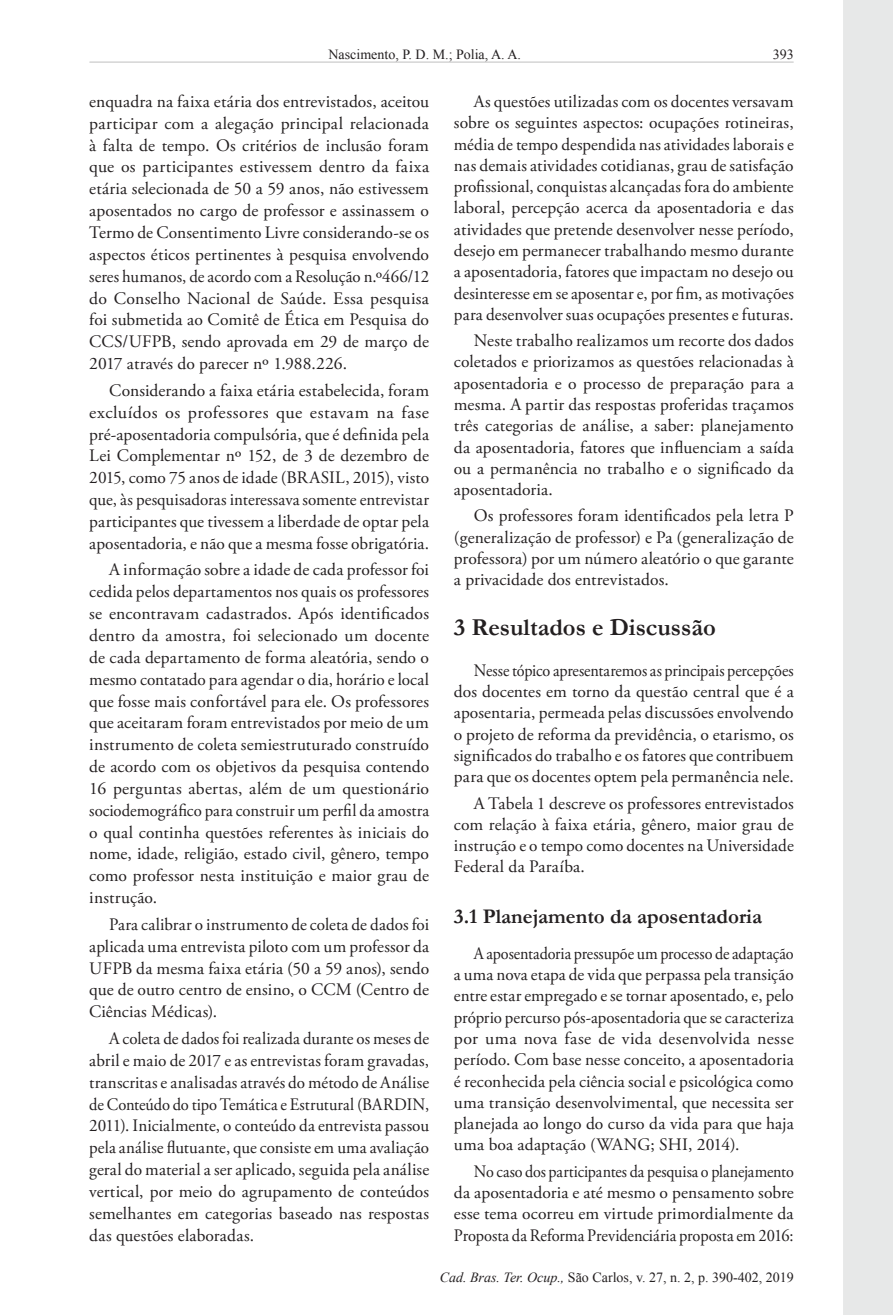
<style>
.page{position:relative;width:893px;height:1315px;background:#fff}
.page>*{position:absolute;margin:0;border:0;box-sizing:border-box;transform-origin:0 0}
.Heading1{font:700 24.5px "Garamond";color:#231f20}
.Heading2{font:700 21px "Garamond";color:#231f20}
.Paragraph{font:17.5px/21.9px "Adobe Garamond Pro";letter-spacing:.005em;color:#231f20;text-align:justify}
.Paragraph-2{font:17.5px/21.3px "Adobe Garamond Pro";letter-spacing:.005em;color:#231f20;text-align:justify;scale:.92 1}
.Paragraph-3{font:17.5px/21.9px "Adobe Garamond Pro";letter-spacing:.005em;color:#231f20;text-align:justify;scale:.96 1}
.t1{font:14px "Times New Roman";color:#231f20}
.s1{font-style:italic}
</style>
<div class="page">
<div style="left:843px;top:0;width:50px;height:1315px;background:#e7e8e8"></div>
<hr style="left:90px;top:62px;width:703px;height:1px;background:#c0c0c0">
<p class="t1" style="left:329px;top:45px;width:194px">Nascimento, P. D. M.; Polia, A. A.</p>
<p class="Paragraph" style="left:89px;top:91px;width:341px">enquadra na faixa etária dos entrevistados, aceitou participar com a alegação principal relacionada à falta de tempo. Os critérios de inclusão foram que os participantes estivessem dentro da faixa etária selecionada de 50 a 59 anos, não estivessem aposentados no cargo de professor e assinassem o Termo de Consentimento Livre considerando-se os aspectos éticos pertinentes à pesquisa envolvendo seres humanos, de acordo com a Resolução n.º466/12 do Conselho Nacional de Saúde. Essa pesquisa foi submetida ao Comitê de Ética em Pesquisa do CCS/UFPB, sendo aprovada em 29 de março de 2017 através do parecer nº 1.988.226.</p>
<p class="Paragraph" style="left:89px;top:380px;width:341px;text-indent:20px">Considerando a faixa etária estabelecida, foram excluídos os professores que estavam na fase pré-aposentadoria compulsória, que é definida pela Lei Complementar nº 152, de 3 de dezembro de 2015, como 75 anos de idade (BRASIL, 2015), visto que, às pesquisadoras interessava somente entrevistar participantes que tivessem a liberdade de optar pela aposentadoria, e não que a mesma fosse obrigatória.</p>
<p class="Paragraph" style="left:89px;top:559px;width:341px;text-indent:20px">A informação sobre a idade de cada professor foi cedida pelos departamentos nos quais os professores se encontravam cadastrados. Após identificados dentro da amostra, foi selecionado um docente de cada departamento de forma aleatória, sendo o mesmo contatado para agendar o dia, horário e local que fosse mais confortável para ele. Os professores que aceitaram foram entrevistados por meio de um instrumento de coleta semiestruturado construído de acordo com os objetivos da pesquisa contendo 16 perguntas abertas, além de um questionário sociodemográfico para construir um perfil da amostra o qual continha questões referentes às iniciais do nome, idade, religião, estado civil, gênero, tempo como professor nesta instituição e maior grau de instrução.</p>
<p class="Paragraph" style="left:89px;top:914px;width:341px;text-indent:20px">Para calibrar o instrumento de coleta de dados foi aplicada uma entrevista piloto com um professor da UFPB da mesma faixa etária (50 a 59 anos), sendo que de outro centro de ensino, o CCM (Centro de Ciências Médicas).</p>
<p class="Paragraph-3" style="left:89px;top:1028px;width:356px;text-indent:20px">A coleta de dados foi realizada durante os meses de abril e maio de 2017 e as entrevistas foram gravadas, transcritas e analisadas através do método de Análise de Conteúdo do tipo Temática e Estrutural (BARDIN, 2011). Inicialmente, o conteúdo da entrevista passou pela análise flutuante, que consiste em uma avaliação geral do material a ser aplicado, seguida pela análise vertical, por meio do agrupamento de conteúdos semelhantes em categorias baseado nas respostas das questões elaboradas.</p>
<p class="Paragraph" style="left:454px;top:91px;width:341px;line-height:21.3px;text-indent:20px">As questões utilizadas com os docentes versavam sobre os seguintes aspectos: ocupações rotineiras, média de tempo despendida nas atividades laborais e nas demais atividades cotidianas, grau de satisfação profissional, conquistas alcançadas fora do ambiente laboral, percepção acerca da aposentadoria e das atividades que pretende desenvolver nesse período, desejo em permanecer trabalhando mesmo durante a aposentadoria, fatores que impactam no desejo ou desinteresse em se aposentar e, por fim, as motivações para desenvolver suas ocupações presentes e futuras.</p>
<p class="Paragraph" style="left:454px;top:330px;width:341px;line-height:21.3px;text-indent:20px">Neste trabalho realizamos um recorte dos dados coletados e priorizamos as questões relacionadas à aposentadoria e o processo de preparação para a mesma. A partir das respostas proferidas traçamos três categorias de análise, a saber: planejamento da aposentadoria, fatores que influenciam a saída ou a permanência no trabalho e o significado da aposentadoria.</p>
<p class="Paragraph" style="left:454px;top:506px;width:341px;line-height:21.3px;text-indent:20px">Os professores foram identificados pela letra P (generalização de professor) e Pa (generalização de professora) por um número aleatório o que garante a privacidade dos entrevistados.</p>
<p class="Heading1" style="left:454px;top:610px;width:263px">3 Resultados e Discussão</p>
<p class="Paragraph-2" style="left:454px;top:660px;width:371px;text-indent:20px">Nesse tópico apresentaremos as principais percepções dos docentes em torno da questão central que é a aposentaria, permeada pelas discussões envolvendo o projeto de reforma da previdência, o etarismo, os significados do trabalho e os fatores que contribuem para que os docentes optem pela permanência nele.</p>
<p class="Paragraph" style="left:454px;top:793px;width:341px;line-height:21.3px;text-indent:20px">A Tabela 1 descreve os professores entrevistados com relação à faixa etária, gênero, maior grau de instrução e o tempo como docentes na Universidade Federal da Paraíba.</p>
<p class="Heading2" style="left:454px;top:901px;width:310px">3.1 Planejamento da aposentadoria</p>
<p class="Paragraph-2" style="left:454px;top:943px;width:371px;text-indent:20px">A aposentadoria pressupõe um processo de adaptação a uma nova etapa de vida que perpassa pela transição entre estar empregado e se tornar aposentado, e, pelo próprio percurso pós-aposentadoria que se caracteriza por uma nova fase de vida desenvolvida nesse período. Com base nesse conceito, a aposentadoria é reconhecida pela ciência social e psicológica como uma transição desenvolvimental, que necessita ser planejada ao longo do curso da vida para que haja uma boa adaptação (WANG; SHI, 2014).</p>
<p class="Paragraph-2" style="left:454px;top:1161px;width:371px;text-indent:20px">No caso dos participantes da pesquisa o planejamento da aposentadoria e até mesmo o pensamento sobre esse tema ocorreu em virtude primordialmente da Proposta da Reforma Previdenciária proposta em 2016:</p>
<p class="t1" style="left:440px;top:1267px;width:356px"><span class="s1">Cad. Bras. Ter. Ocup.,</span> São Carlos, v. 27, n. 2, p. 390-402, 2019</p>
</div>
